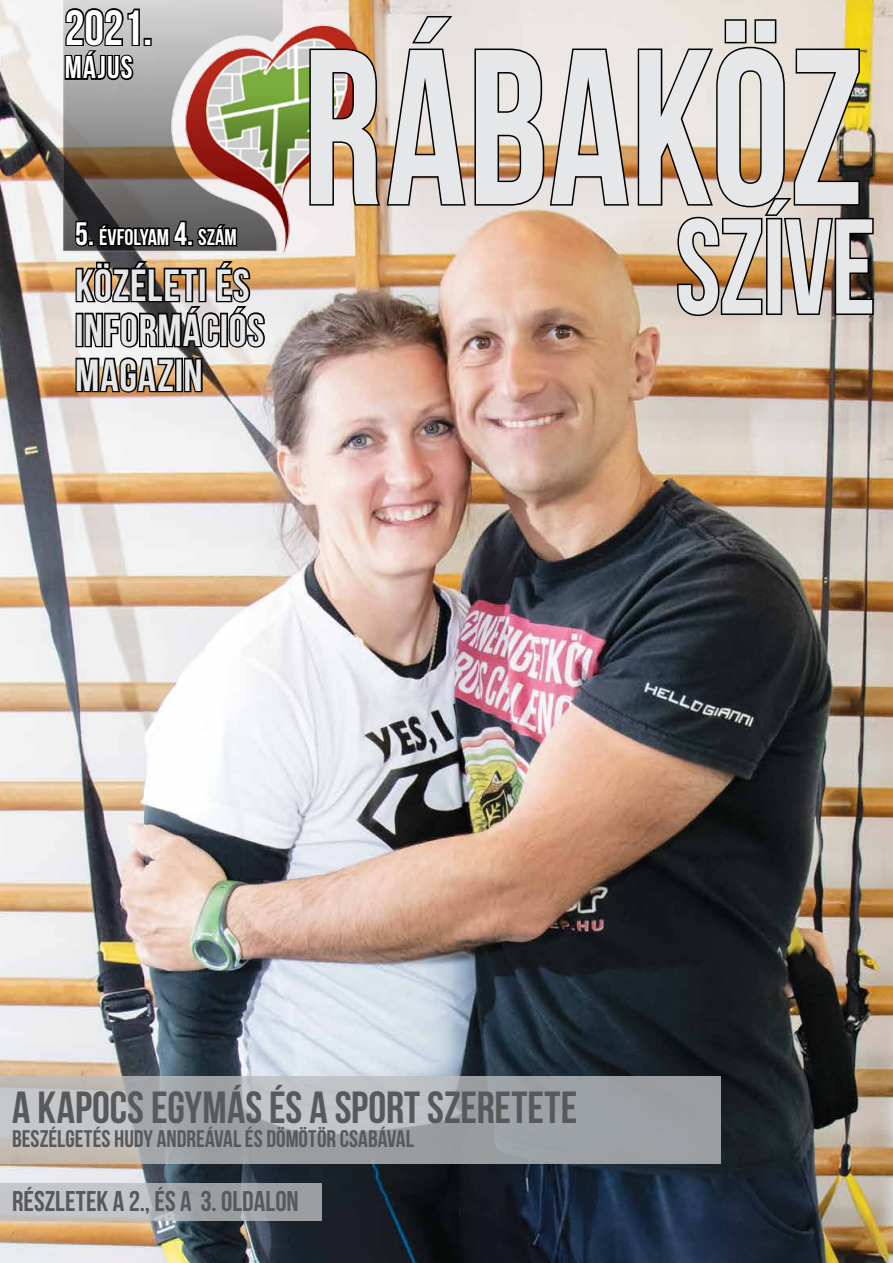
<style>
.page{position:relative;width:893px;height:1263px;background:#fff}
.page>*{position:absolute;margin:0;border:0;box-sizing:border-box;transform-origin:0 0}
.t1{font:220.05px "Bebas Neue";letter-spacing:.01em;color:#e6e7e8;scale:.89 1}
.t2{font:134.4px "Bebas Neue";letter-spacing:-.01em;color:#e6e7e8;scale:.89 1}
.t3{font:49.35px "Bebas Neue";color:#fff}
.t4{font:45px "Bebas Neue";color:#58595b}
.t5{font:45px/45px "Bebas Neue";letter-spacing:.015em;color:#e6e7e8}
.t6{font:31.5px "Bebas Neue";letter-spacing:.04em;color:#fff}
.t7{font:28.5px "Bebas Neue";color:#58595b}
.t8{font:24px "Bebas Neue";color:#58595b}
.t9{font:22.65px "Bebas Neue";color:#fff}
.s1{font-size:32.4px}
</style>
<div class="page">
<img style="left:0;top:0;width:893px;height:1263px">
<img style="left:64px;top:0;width:219px;height:272px">
<div style="left:144px;top:38px;width:8px;height:8px;border:3px solid #000"></div>
<svg style="left:63px;top:7px;width:78px;height:83px;background:#6c6c6c"></svg>
<img style="left:183px;top:2px;width:190px;height:267px">
<img style="left:308px;top:13px;width:159px;height:195px">
<img style="left:73px;top:196px;width:193px;height:205px">
<img style="left:473px;top:18px;width:402px;height:301px">
<svg style="left:0;top:1183px;width:322px;height:38px;background:#b0b2b5"></svg>
<svg style="left:0;top:1077px;width:721px;height:87px;background:#a9acaf"></svg>
<h3 class="t3" style="left:65px;top:0;width:89px">2021.</h3>
<h3 class="t6" style="left:65px;top:50px;width:69px">MÁJUS</h3>
<p class="t9" style="left:75px;top:225px;width:152px"><span class="s1">5.</span> ÉVFOLYAM <span class="s1">4.</span> SZÁM</p>
<h3 class="t5" style="left:75px;top:262px;width:191px">KÖZÉLETI ÉS<br>INFORMÁCIÓS<br>MAGAZIN</h3>
<h1 class="t1" style="left:303px;top:7px;width:631px">RÁBAKÖZ</h1>
<h2 class="t2" style="left:676px;top:193px;width:226px">SZÍVE</h2>
<h3 class="t4" style="left:12px;top:1082px;width:567px">A KAPOCS EGYMÁS ÉS A SPORT SZERETETE</h3>
<p class="t8" style="left:12px;top:1125px;width:403px">BESZÉLGETÉS HUDY ANDREÁVAL ÉS DÖMÖTÖR CSABÁVAL</p>
<p class="t7" style="left:12px;top:1185px;width:288px">RÉSZLETEK A 2., ÉS A 3. OLDALON</p>
</div>
